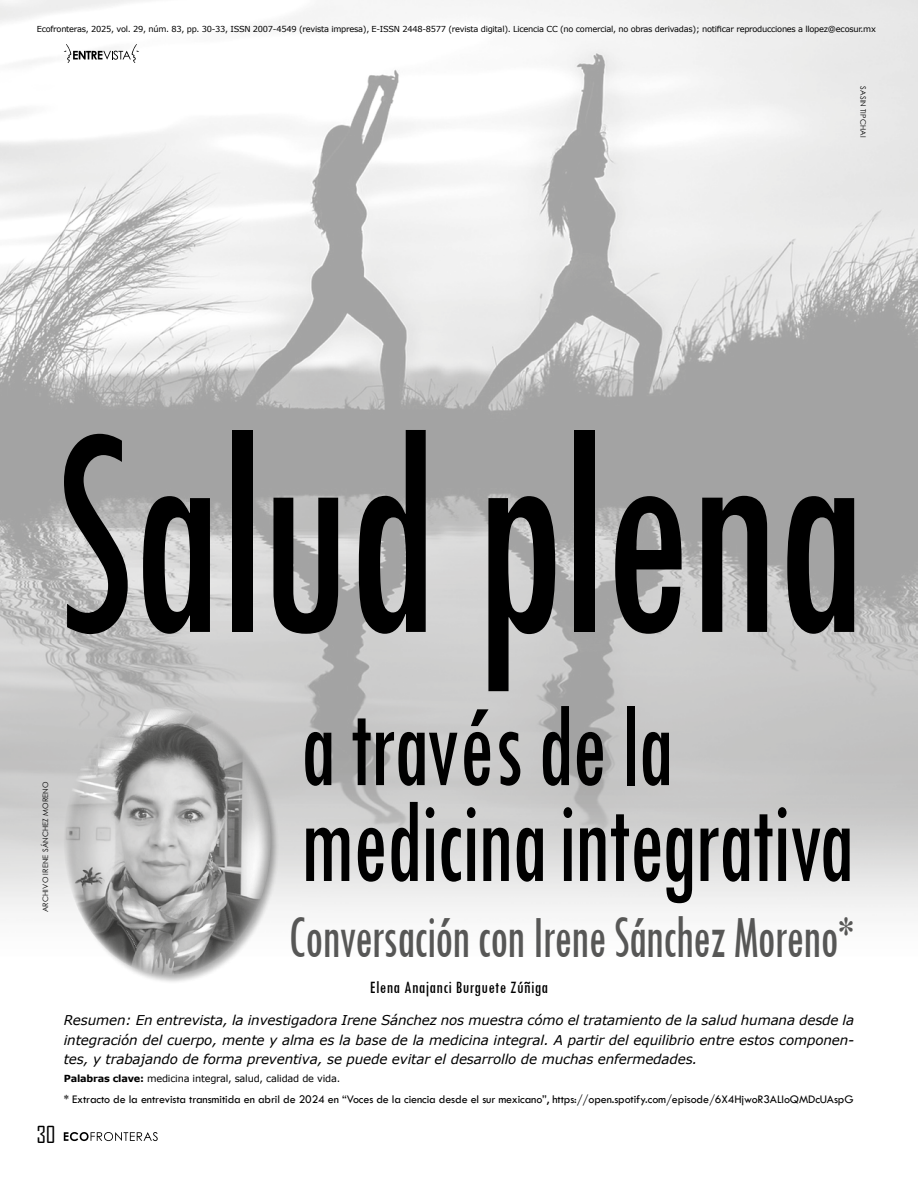
<style>
.page{position:relative;width:918px;height:1188px;background:#fff}
.page>*{position:absolute;margin:0;border:0;box-sizing:border-box;transform-origin:0 0}
.t1{font:condensed 313.65px "Tw Cen";letter-spacing:-.02em;color:#000;scale:.8 1}
.t2{font:condensed 122.7px/95.8px "Tw Cen";letter-spacing:-.02em;color:#000;scale:.8 1}
.t3{font:condensed 62.25px "Tw Cen";letter-spacing:-.02em;color:#575756;scale:.8 1}
.t4{font:22.5px "Agency FB";color:#000}
.t5{font:condensed 18px "Tw Cen";letter-spacing:.02em;color:#000}
.t6{font:italic 13.5px/19.5px "Verdana";letter-spacing:-.01em;color:#000;text-align:justify}
.t7{font:12px "Tw Cen";letter-spacing:-.01em;color:#000}
.t8{font:9.75px "Verdana";letter-spacing:-.02em;color:#000}
.t9{font:8.25px "Verdana";letter-spacing:-.03em;color:#000}
.t10{font:7.5px "Century Gothic";letter-spacing:.01em;color:#000}
.s1{font-weight:700}
</style>
<div class="page">
<img style="left:0;top:0;width:918px;height:1142px">
<svg style="left:64px;top:1132px;width:94px;height:9px"></svg>
<svg style="left:64px;top:44px;width:75px;height:20px"></svg>
<div style="left:66px;top:710px;width:214px;height:274px;background:#000;opacity:.45"></div>
<img style="left:64px;top:707px;width:207px;height:268px">
<p class="t9" style="left:37px;top:23px;width:841px">Ecofronteras, 2025, vol. 29, núm. 83, pp. 30-33, ISSN 2007-4549 (revista impresa), E-ISSN 2448-8577 (revista digital). Licencia CC (no comercial, no obras derivadas); notificar reproducciones a llopez@ecosur.mx</p>
<p class="t10" style="left:868px;top:86px;width:53px;rotate:90deg">SASIN TIPCHAI</p>
<p class="t10" style="left:40px;top:912px;width:132px;rotate:-90deg">ARCHIVO IRENE SÁNCHEZ MORENO</p>
<h3 class="t4" style="left:36px;top:1121px;width:21px">30</h3>
<h1 class="t1" style="left:54px;top:344px;width:1016px">Salud plena</h1>
<h2 class="t2" style="left:300px;top:696px;width:694px">a través de la medicina integrativa</h2>
<h3 class="t3" style="left:288px;top:900px;width:709px">Conversación con Irene Sánchez Moreno*</h3>
<h3 class="t5" style="left:370px;top:976px;width:179px">Elena Anajanci Burguete Zúñiga</h3>
<p class="t6" style="left:64px;top:1011px;width:792px">Resumen: En entrevista, la investigadora Irene Sánchez nos muestra cómo el tratamiento de la salud humana desde la integración del cuerpo, mente y alma es la base de la medicina integral. A partir del equilibrio entre estos componen&shy;tes, y trabajando de forma preventiva, se puede evitar el desarrollo de muchas enfermedades.</p>
<p class="t8" style="left:64px;top:1072px;width:278px"><span class="s1">Palabras clave:</span> medicina integral, salud, calidad de vida.</p>
<p class="t7" style="left:64px;top:1092px;width:791px">* Extracto de la entrevista transmitida en abril de 2024 en “Voces de la ciencia desde el sur mexicano”, https://open.spotify.com/episode/6X4HjwoR3ALIoQMDcUAspG</p>
</div>
